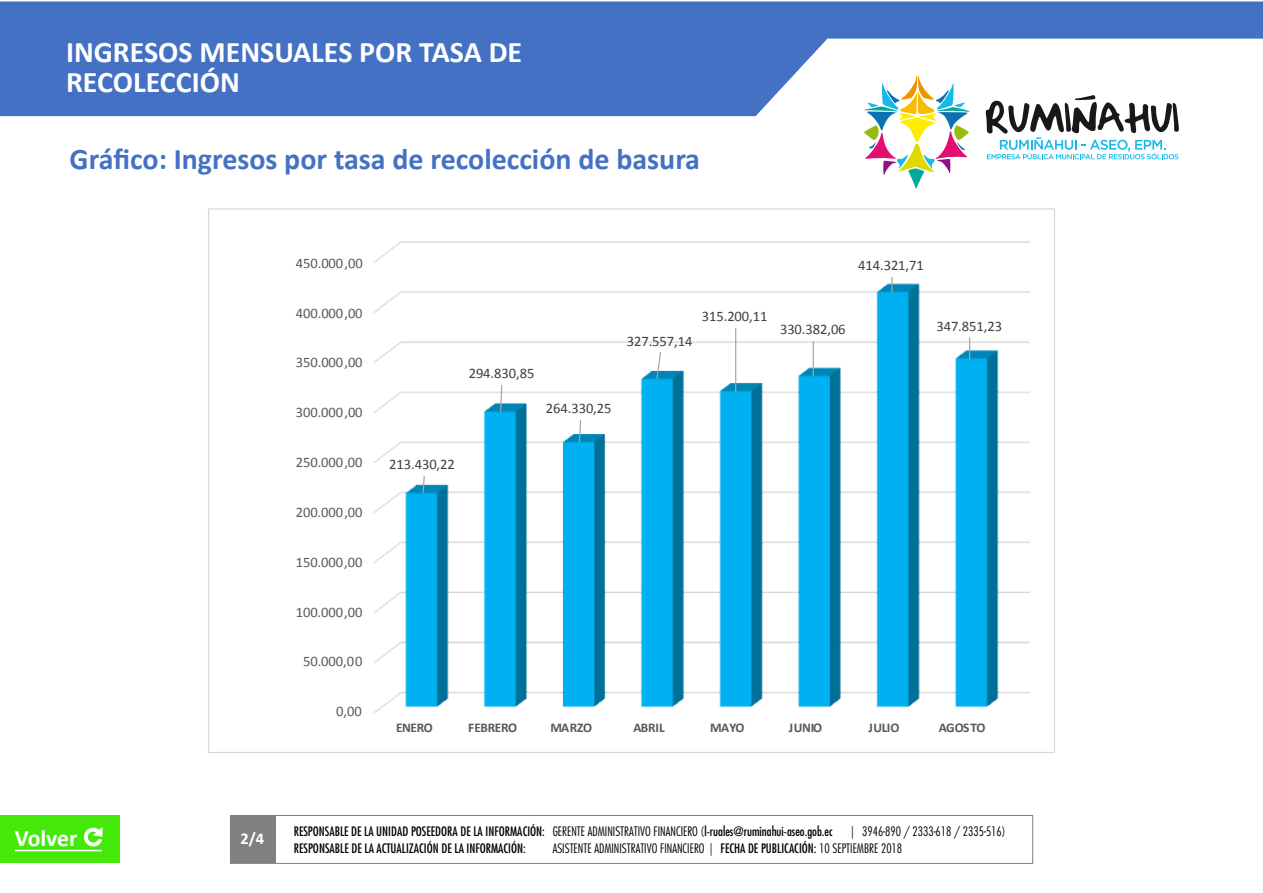
<style>
.page{position:relative;width:1263px;height:893px;background:#fff}
.page>*{position:absolute;margin:0;border:0;box-sizing:border-box;transform-origin:0 0}
.t1{font:700 30px "Calibri";color:#4471c4}
.t2{font:700 30px/30px "Calibri";color:#fff}
.t3{font:700 23.55px "Calibri";color:#fff}
.t4{font:700 16.5px "Calibri";color:#fff}
.t5{font:14.55px "Calibri";letter-spacing:-.005em;color:#595959}
.t6{font:14.55px "Calibri";letter-spacing:-.005em;color:#404040}
.t7{font:700 13.35px "Calibri";letter-spacing:-.015em;color:#595959}
.t8{font:condensed 12.75px "Futura Std";color:#000}
.t9{font:300 condensed 12.75px "Futura Std";color:#000}
.s1{font-weight:300}
.s2{font-weight:400}
</style>
<div class="page">
<svg style="left:0;top:1px;width:1263px;height:115px;fill:#4471c4"></svg>
<svg style="left:857px;top:74px;width:114px;height:115px"></svg>
<svg style="left:985px;top:95px;width:194px;height:64px"></svg>
<div style="left:0;top:815px;width:120px;height:48px;background:#44e90a"></div>
<svg style="left:83px;top:827px;width:20px;height:20px"></svg>
<hr style="left:15px;top:850px;width:87px;height:1px;background:#fff">
<div style="left:230px;top:815px;width:803px;height:49px;border:1px solid #808080"></div>
<div style="left:231px;top:815px;width:45px;height:48px;background:#808080"></div>
<img style="left:373px;top:241px;width:657px;height:473px">
<svg style="left:422px;top:475px;width:3px;height:19px"></svg>
<svg style="left:499px;top:384px;width:4px;height:29px"></svg>
<svg style="left:578px;top:419px;width:4px;height:24px"></svg>
<svg style="left:655px;top:351px;width:7px;height:29px"></svg>
<hr style="left:735px;top:328px;width:1px;height:64px;background:#a6a6a6">
<hr style="left:813px;top:341px;width:1px;height:35px;background:#a6a6a6">
<svg style="left:891px;top:277px;width:2px;height:16px"></svg>
<svg style="left:969px;top:338px;width:1px;height:21px"></svg>
<h1 class="t2" style="left:66px;top:36px;width:458px">INGRESOS MENSUALES POR TASA DE<br>RECOLECCIÓN</h1>
<h1 class="t1" style="left:70px;top:137px;width:632px">Gráfico: Ingresos por tasa de recolección de basura</h1>
<p class="t5" style="left:296px;top:253px;width:68px">450.000,00</p>
<p class="t5" style="left:296px;top:303px;width:68px">400.000,00</p>
<p class="t5" style="left:296px;top:352px;width:68px">350.000,00</p>
<p class="t5" style="left:296px;top:402px;width:68px">300.000,00</p>
<p class="t5" style="left:296px;top:452px;width:68px">250.000,00</p>
<p class="t5" style="left:296px;top:502px;width:68px">200.000,00</p>
<p class="t5" style="left:296px;top:552px;width:68px">150.000,00</p>
<p class="t5" style="left:296px;top:602px;width:68px">100.000,00</p>
<p class="t5" style="left:303px;top:651px;width:61px">50.000,00</p>
<p class="t5" style="left:336px;top:701px;width:27px">0,00</p>
<p class="t6" style="left:469px;top:363px;width:67px">294.830,85</p>
<p class="t6" style="left:546px;top:398px;width:67px">264.330,25</p>
<p class="t6" style="left:858px;top:255px;width:67px">414.321,71</p>
<p class="t6" style="left:627px;top:331px;width:67px">327.557,14</p>
<p class="t6" style="left:702px;top:306px;width:67px">315.200,11</p>
<p class="t6" style="left:780px;top:319px;width:67px">330.382,06</p>
<p class="t6" style="left:936px;top:316px;width:67px">347.851,23</p>
<p class="t6" style="left:389px;top:454px;width:67px">213.430,22</p>
<p class="t7" style="left:396px;top:718px;width:38px">ENERO</p>
<p class="t7" style="left:468px;top:718px;width:51px">FEBRERO</p>
<p class="t7" style="left:550px;top:718px;width:43px">MARZO</p>
<p class="t7" style="left:633px;top:718px;width:33px">ABRIL</p>
<p class="t7" style="left:710px;top:718px;width:36px">MAYO</p>
<p class="t7" style="left:789px;top:718px;width:35px">JUNIO</p>
<p class="t7" style="left:868px;top:718px;width:32px">JULIO</p>
<p class="t7" style="left:939px;top:718px;width:48px">AGOSTO</p>
<h2 class="t3" style="left:15px;top:822px;width:64px">Volver</h2>
<p class="t4" style="left:240px;top:827px;width:25px">2/4</p>
<p class="t8" style="left:294px;top:824px;width:540px">RESPONSABLE DE LA UNIDAD POSEEDORA DE LA INFORMACIÓN: <span class="s1">GERENTE ADMINISTRATIVO FINANCIERO (</span>l-ruales@ruminahui-aseo.gob.ec</p>
<p class="t9" style="left:851px;top:824px;width:156px">| 3946-890 / 2333-618 / 2335-516)</p>
<p class="t8" style="left:294px;top:841px;width:233px">RESPONSABLE DE LA ACTUALIZACIÓN DE LA INFORMACIÓN:</p>
<p class="t9" style="left:553px;top:841px;width:351px">ASISTENTE ADMINISTRATIVO FINANCIERO | <span class="s2">FECHA DE PUBLICACIÓN:</span> 10 SEPTIEMBRE 2018</p>
</div>
